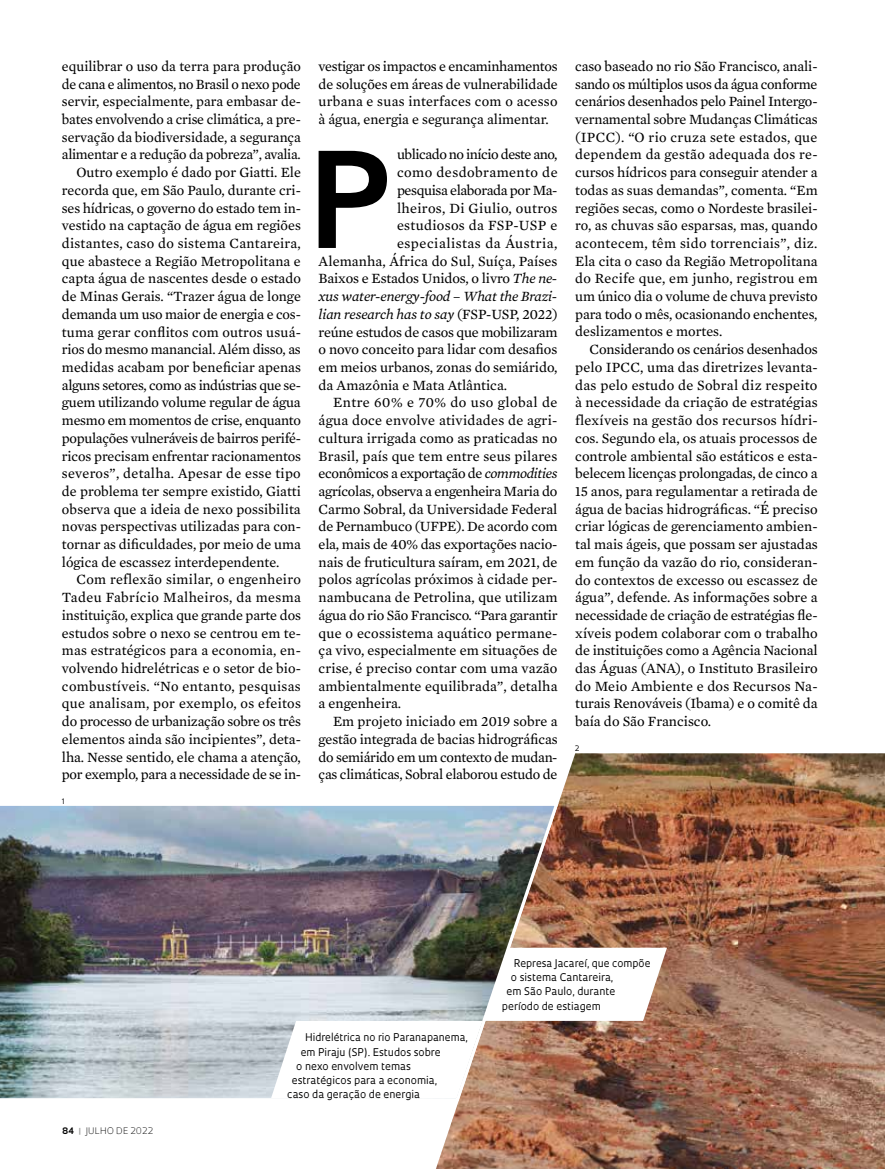
<style>
.page{position:relative;width:885px;height:1169px;background:#fff}
.page>*{position:absolute;margin:0;border:0;box-sizing:border-box;transform-origin:0 0}
.t1{font:800 137.1px "Avenir";color:#000}
.t2{font:14.4px/17.7px "Mercury Text G2";color:#000;text-align:justify}
.t3{font:14.4px "Mercury Text G2";letter-spacing:-.02em;color:#000}
.t4{font:14.4px "Mercury Text G2";letter-spacing:.02em;color:#000}
.t5{font:14.4px "Mercury Text G2";letter-spacing:-.025em;color:#000}
.t6{font:italic 14.4px "Mercury Text G2";letter-spacing:-.01em;color:#000}
.t7{font:14.4px "Mercury Text G2";letter-spacing:.025em;color:#000}
.t8{font:14.4px "Mercury Text G2";letter-spacing:.03em;color:#000}
.t9{font:14.4px "Mercury Text G2";letter-spacing:.035em;color:#000}
.t10{font:14.4px "Mercury Text G2";letter-spacing:-.035em;color:#000}
.t11{font:10.35px "Oculum";color:#000}
.t12{font:300 8.7px "Oculum";letter-spacing:.01em;color:#000}
.t13{font:7.35px "Oculum";color:#000}
.s1{font-style:italic}
.s2{font-style:normal}
.s3{font-weight:700}
.s4{font-weight:700;color:#9d9d9c}
</style>
<div class="page">
<img style="left:436px;top:753px;width:449px;height:415px">
<img style="left:0;top:801px;width:561px;height:301px">
<img style="left:271px;top:947px;width:396px;height:151px">
<p class="t2" style="left:62px;top:56px;width:241px">equilibrar o uso da terra para produção</p>
<p class="t5" style="left:62px;top:73px;width:240px">de cana e alimentos, no Brasil o nexo pode</p>
<p class="t2" style="left:62px;top:92px;width:240px">servir, especialmente, para embasar de-</p>
<p class="t2" style="left:62px;top:110px;width:240px">bates envolvendo a crise climática, a pre-</p>
<p class="t2" style="left:62px;top:127px;width:241px">servação da biodiversidade, a segurança</p>
<p class="t3" style="left:62px;top:144px;width:240px">alimentar e a redução da pobreza”, avalia.</p>
<p class="t2" style="left:76px;top:163px;width:226px">Outro exemplo é dado por Giatti. Ele</p>
<p class="t2" style="left:62px;top:180px;width:240px">recorda que, em São Paulo, durante cri-</p>
<p class="t2" style="left:62px;top:198px;width:240px">ses hídricas, o governo do estado tem in-</p>
<p class="t2" style="left:62px;top:216px;width:240px">vestido na captação de água em regiões</p>
<p class="t4" style="left:62px;top:233px;width:240px">distantes, caso do sistema Cantareira,</p>
<p class="t2" style="left:62px;top:251px;width:240px">que abastece a Região Metropolitana e</p>
<p class="t2" style="left:62px;top:269px;width:240px">capta água de nascentes desde o estado</p>
<p class="t2" style="left:62px;top:287px;width:240px">de Minas Gerais. “Trazer água de longe</p>
<p class="t2" style="left:62px;top:304px;width:240px">demanda um uso maior de energia e cos-</p>
<p class="t2" style="left:62px;top:322px;width:240px">tuma gerar conflitos com outros usuá-</p>
<p class="t2" style="left:62px;top:340px;width:240px">rios do mesmo manancial. Além disso, as</p>
<p class="t2" style="left:62px;top:357px;width:241px">medidas acabam por beneficiar apenas</p>
<p class="t5" style="left:62px;top:374px;width:240px">alguns setores, como as indústrias que se-</p>
<p class="t2" style="left:62px;top:393px;width:240px">guem utilizando volume regular de água</p>
<p class="t2" style="left:62px;top:411px;width:241px">mesmo em momentos de crise, enquanto</p>
<p class="t3" style="left:62px;top:427px;width:240px">populações vulneráveis de bairros perifé-</p>
<p class="t2" style="left:62px;top:446px;width:241px">ricos precisam enfrentar racionamentos</p>
<p class="t4" style="left:62px;top:463px;width:240px">severos”, detalha. Apesar de esse tipo</p>
<p class="t2" style="left:62px;top:481px;width:240px">de problema ter sempre existido, Giatti</p>
<p class="t2" style="left:62px;top:499px;width:240px">observa que a ideia de nexo possibilita</p>
<p class="t2" style="left:62px;top:517px;width:240px">novas perspectivas utilizadas para con-</p>
<p class="t2" style="left:62px;top:534px;width:240px">tornar as dificuldades, por meio de uma</p>
<p class="t2" style="left:62px;top:552px;width:219px">lógica de escassez interdependente.</p>
<p class="t4" style="left:76px;top:569px;width:226px">Com reflexão similar, o engenheiro</p>
<p class="t8" style="left:62px;top:587px;width:241px">Tadeu Fabrício Malheiros, da mesma</p>
<p class="t2" style="left:62px;top:605px;width:240px">instituição, explica que grande parte dos</p>
<p class="t2" style="left:62px;top:623px;width:240px">estudos sobre o nexo se centrou em te-</p>
<p class="t2" style="left:62px;top:641px;width:240px">mas estratégicos para a economia, en-</p>
<p class="t2" style="left:62px;top:658px;width:240px">volvendo hidrelétricas e o setor de bio-</p>
<p class="t7" style="left:62px;top:675px;width:240px">combustíveis. “No entanto, pesquisas</p>
<p class="t4" style="left:62px;top:693px;width:240px">que analisam, por exemplo, os efeitos</p>
<p class="t2" style="left:62px;top:711px;width:241px">do processo de urbanização sobre os três</p>
<p class="t2" style="left:62px;top:729px;width:240px">elementos ainda são incipientes”, deta-</p>
<p class="t2" style="left:62px;top:747px;width:240px">lha. Nesse sentido, ele chama a atenção,</p>
<p class="t3" style="left:62px;top:764px;width:240px">por exemplo, para a necessidade de se in-</p>
<p class="t13" style="left:62px;top:796px;width:5px">1</p>
<p class="t2" style="left:319px;top:56px;width:241px">vestigar os impactos e encaminhamentos de soluções em áreas de vulnerabilidade urbana e suas interfaces com o acesso à água, energia e segurança alimentar.</p>
<h1 class="t1" style="left:308px;top:119px;width:85px">P</h1>
<p class="t10" style="left:397px;top:144px;width:162px">ublicado no início deste ano,</p>
<p class="t8" style="left:397px;top:162px;width:162px">como desdobramento de</p>
<p class="t5" style="left:397px;top:180px;width:162px">pesquisa elaborada por Ma-</p>
<p class="t7" style="left:397px;top:197px;width:162px">lheiros, Di Giulio, outros</p>
<p class="t4" style="left:397px;top:215px;width:162px">estudiosos da FSP-USP e</p>
<p class="t9" style="left:397px;top:233px;width:162px">especialistas da Áustria,</p>
<p class="t2" style="left:319px;top:251px;width:240px">Alemanha, África do Sul, Suíça, Países</p>
<p class="t2" style="left:319px;top:269px;width:240px">Baixos e Estados Unidos, o livro <span class="s1">The ne-</span></p>
<p class="t6" style="left:319px;top:286px;width:240px">xus water-energy-food – What the Brazi-</p>
<p class="t6" style="left:319px;top:304px;width:240px">lian research has to say <span class="s2">(FSP-USP, 2022)</span></p>
<p class="t2" style="left:319px;top:322px;width:240px">reúne estudos de casos que mobilizaram</p>
<p class="t2" style="left:319px;top:340px;width:240px">o novo conceito para lidar com desafios</p>
<p class="t2" style="left:319px;top:357px;width:240px">em meios urbanos, zonas do semiárido,</p>
<p class="t2" style="left:319px;top:375px;width:190px">da Amazônia e Mata Atlântica.</p>
<p class="t9" style="left:333px;top:392px;width:226px">Entre 60% e 70% do uso global de</p>
<p class="t2" style="left:319px;top:410px;width:240px">água doce envolve atividades de agri-</p>
<p class="t2" style="left:319px;top:428px;width:240px">cultura irrigada como as praticadas no</p>
<p class="t2" style="left:319px;top:446px;width:240px">Brasil, país que tem entre seus pilares</p>
<p class="t5" style="left:319px;top:463px;width:241px">econômicos a exportação de <span class="s1">commodities</span></p>
<p class="t3" style="left:319px;top:481px;width:240px">agrícolas, observa a engenheira Maria do</p>
<p class="t2" style="left:319px;top:499px;width:240px">Carmo Sobral, da Universidade Federal</p>
<p class="t2" style="left:319px;top:517px;width:240px">de Pernambuco (UFPE). De acordo com</p>
<p class="t2" style="left:319px;top:534px;width:240px">ela, mais de 40% das exportações nacio-</p>
<p class="t2" style="left:319px;top:552px;width:240px">nais de fruticultura saíram, em 2021, de</p>
<p class="t2" style="left:319px;top:570px;width:240px">polos agrícolas próximos à cidade per-</p>
<p class="t2" style="left:319px;top:588px;width:240px">nambucana de Petrolina, que utilizam</p>
<p class="t2" style="left:319px;top:605px;width:241px">água do rio São Francisco. “Para garantir</p>
<p class="t2" style="left:319px;top:623px;width:240px">que o ecossistema aquático permane-</p>
<p class="t2" style="left:319px;top:641px;width:240px">ça vivo, especialmente em situações de</p>
<p class="t2" style="left:319px;top:658px;width:240px">crise, é preciso contar com uma vazão</p>
<p class="t2" style="left:319px;top:676px;width:240px">ambientalmente equilibrada”, detalha</p>
<p class="t2" style="left:319px;top:694px;width:84px">a engenheira.</p>
<p class="t2" style="left:333px;top:711px;width:226px">Em projeto iniciado em 2019 sobre a</p>
<p class="t2" style="left:319px;top:729px;width:241px">gestão integrada de bacias hidrográficas</p>
<p class="t3" style="left:319px;top:746px;width:240px">do semiárido em um contexto de mudan-</p>
<p class="t2" style="left:319px;top:765px;width:240px">ças climáticas, Sobral elaborou estudo de</p>
<p class="t2" style="left:575px;top:56px;width:244px">caso baseado no rio São Francisco, anali&shy;sando os múltiplos usos da água conforme cenários desenhados pelo Painel Intergo&shy;vernamental sobre Mudanças Climáticas (IPCC). “O rio cruza sete estados, que dependem da gestão adequada dos re&shy;cursos hídricos para conseguir atender a todas as suas demandas”, comenta. “Em regiões secas, como o Nordeste brasilei&shy;ro, as chuvas são esparsas, mas, quando acontecem, têm sido torrenciais”, diz.<br>Ela cita o caso da Região Metropolitana do Recife que, em junho, registrou em um único dia o volume de chuva previsto para todo o mês, ocasionando enchentes, deslizamentos e mortes.</p>
<p class="t2" style="left:575px;top:340px;width:244px;text-indent:14px">Considerando os cenários desenhados pelo IPCC, uma das diretrizes levanta&shy;das pelo estudo de Sobral diz respeito à necessidade da criação de estratégias flexíveis na gestão dos recursos hídri&shy;cos. Segundo ela, os atuais processos de controle ambiental são estáticos e esta&shy;belecem licenças prolongadas, de cinco a 15 anos, para regulamentar a retirada de água de bacias hidrográficas. “É preciso criar lógicas de gerenciamento ambien&shy;tal mais ágeis, que possam ser ajustadas em função da vazão do rio, consideran&shy;do contextos de excesso ou escassez de água”, defende. As informações sobre a necessidade de criação de estratégias fle&shy;xíveis podem colaborar com o trabalho de instituições como a Agência Nacional das Águas (ANA), o Instituto Brasileiro do Meio Ambiente e dos Recursos Na&shy;turais Renováveis (Ibama) e o comitê da baía do São Francisco.</p>
<p class="t13" style="left:575px;top:743px;width:6px">2</p>
<p class="t11" style="left:514px;top:956px;width:138px">Represa Jacareí, que compõe</p>
<p class="t11" style="left:511px;top:970px;width:104px">o sistema Cantareira,</p>
<p class="t11" style="left:506px;top:984px;width:111px">em São Paulo, durante</p>
<p class="t11" style="left:502px;top:999px;width:101px">período de estiagem</p>
<p class="t12" style="left:62px;top:1124px;width:93px"><span class="s3">84</span> <span class="s4">|</span> JULHO DE 2022</p>
<p class="t11" style="left:305px;top:1031px;width:164px">Hidrelétrica no rio Paranapanema,</p>
<p class="t11" style="left:301px;top:1045px;width:142px">em Piraju (SP). Estudos sobre</p>
<p class="t11" style="left:296px;top:1059px;width:116px">o nexo envolvem temas</p>
<p class="t11" style="left:292px;top:1073px;width:147px">estratégicos para a economia,</p>
<p class="t11" style="left:287px;top:1087px;width:134px">caso da geração de energia</p>
</div>
